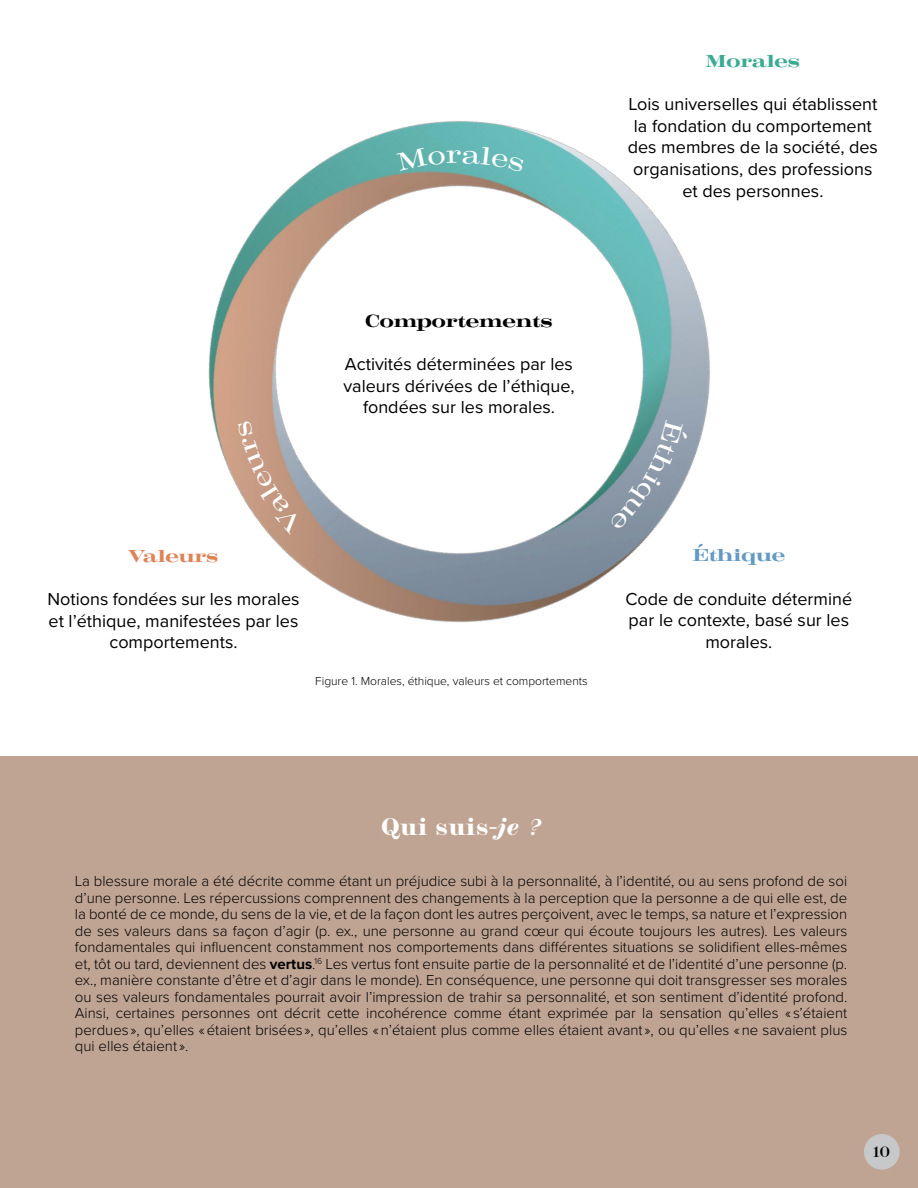
<style>
.page{position:relative;width:918px;height:1188px;background:#fff}
.page>*{position:absolute;margin:0;border:0;box-sizing:border-box;transform-origin:0 0}
.t1{font:900 24px "Chapman";letter-spacing:.01em;color:#fff}
.t2{font:18px/21.6px "Proxima Nova";color:#000;text-align:center}
.t3{font:700 18px "Craw Mod URW";color:#000}
.t4{font:700 18px "Craw Mod URW";color:#3aaa93}
.t5{font:700 18px "Craw Mod URW";color:#649ac2}
.t6{font:700 18px "Craw Mod URW";color:#df8359}
.t7{font:300 15px/16.5px "Proxima Nova";color:#000;text-align:justify}
.t8{font:700 15px "Chapman";color:#000}
.t9{font:300 12px "Proxima Nova";color:#000}
.s1{font-style:italic}
.s2{font-family:"Craw Mod URW";font-weight:400;font-style:italic}
.s3{font-weight:700}
</style>
<div class="page">
<img style="left:208px;top:121px;width:502px;height:502px">
<div style="left:0;top:756px;width:918px;height:432px;background:#c0a493"></div>
<div style="left:864px;top:1134px;width:36px;height:36px;background:#c7c8ca;border-radius:50%"></div>
<svg style="left:396px;top:146px;width:128px;height:26px;background:#62b5b0"></svg>
<svg style="left:609px;top:420px;width:81px;height:111px"></svg>
<svg style="left:237px;top:421px;width:67px;height:113px"></svg>
<p class="t3" style="left:365px;top:309px;width:189px">Comportements</p>
<p class="t2" style="left:343px;top:352px;width:233px">Activités déterminées par les valeurs dérivées de l’éthique, fondées sur les morales.</p>
<p class="t4" style="left:706px;top:49px;width:96px">Morales</p>
<p class="t2" style="left:628px;top:93px;width:252px">Lois universelles qui établissent la fondation du comportement des membres de la société, des organisations, des professions et des personnes.</p>
<p class="t6" style="left:128px;top:544px;width:92px">Valeurs</p>
<p class="t2" style="left:48px;top:587px;width:253px">Notions fondées sur les morales et l’éthique, manifestées par les comportements.</p>
<p class="t9" style="left:315px;top:672px;width:274px">Figure 1. Morales, éthique, valeurs et comportements</p>
<p class="t5" style="left:693px;top:544px;width:94px">Éthique</p>
<p class="t2" style="left:625px;top:587px;width:228px">Code de conduite déterminé par le contexte, basé sur les morales.</p>
<h1 class="t1" style="left:381px;top:808px;width:161px">Qui suis-<span class="s1">je</span> <span class="s2">?</span></h1>
<p class="t7" style="left:75px;top:872px;width:774px">La blessure morale a été décrite comme étant un préjudice subi à la personnalité, à l’identité, ou au sens profond de soi d’une personne. Les répercussions comprennent des changements à la perception que la personne a de qui elle est, de la bonté de ce monde, du sens de la vie, et de la façon dont les autres perçoivent, avec le temps, sa nature et l’expression de ses valeurs dans sa façon d’agir (p. ex., une personne au grand cœur qui écoute toujours les autres). Les valeurs fondamentales qui influencent constamment nos comportements dans différentes situations se solidifient elles-mêmes et, tôt ou tard, deviennent des <span class="s3">vertus</span>.<sup>16</sup> Les vertus font ensuite partie de la personnalité et de l’identité d’une personne (p. ex., manière constante d’être et d’agir dans le monde). En conséquence, une personne qui doit transgresser ses morales ou ses valeurs fondamentales pourrait avoir l’impression de trahir sa personnalité, et son sentiment d’identité profond.<br>Ainsi, certaines personnes ont décrit cette incohérence comme étant exprimée par la sensation qu’elles « s’étaient perdues », qu’elles « étaient brisées », qu’elles « n’étaient plus comme elles étaient avant », ou qu’elles « ne savaient plus qui elles étaient ».</p>
<p class="t8" style="left:873px;top:1140px;width:19px">10</p>
</div>
